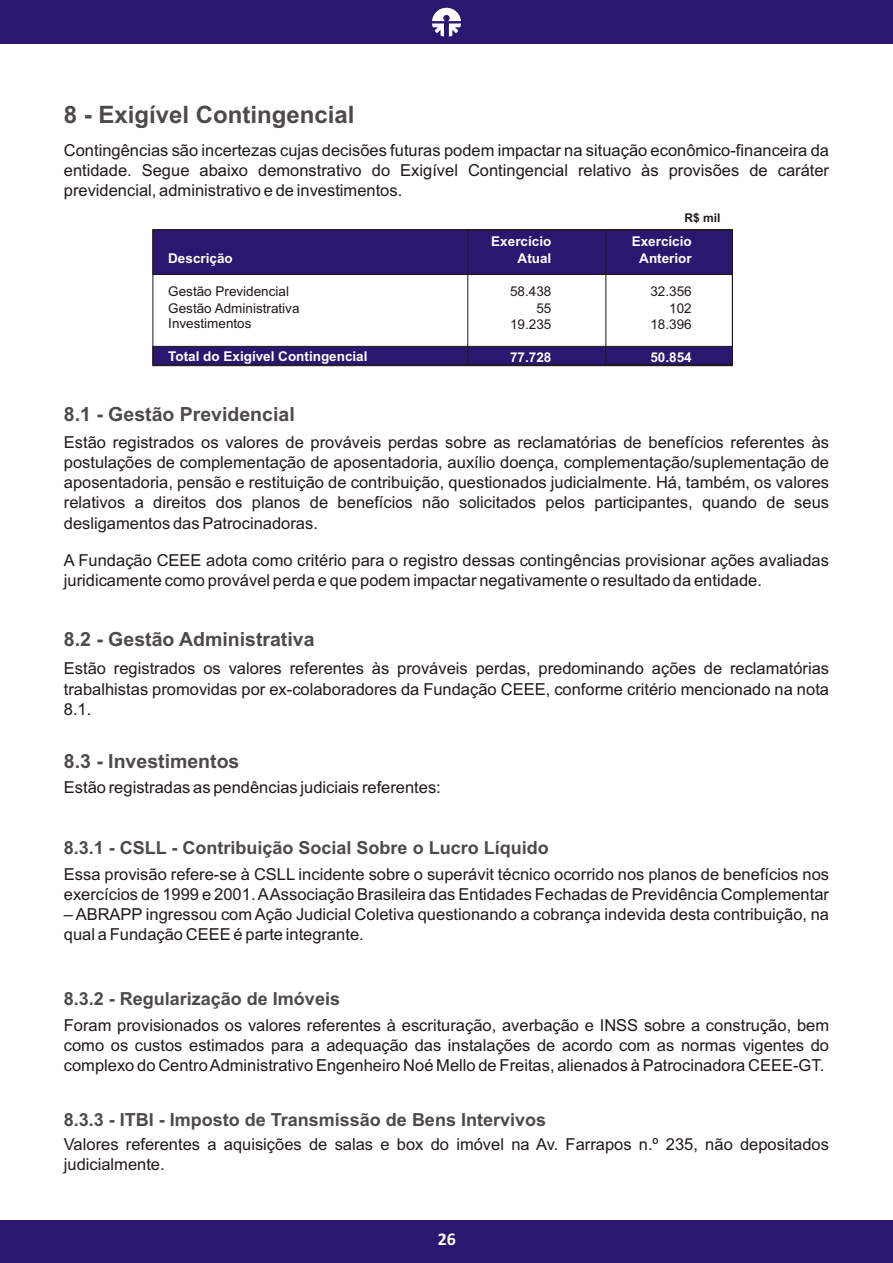
<style>
.page{position:relative;width:893px;height:1263px;background:#fff}
.page>*{position:absolute;margin:0;border:0;box-sizing:border-box;transform-origin:0 0}
.t1{font:700 24px "Arial";color:#4d4a47}
.t2{font:700 19.5px "Arial";color:#4d4a47}
.t3{font:700 18px "Arial";color:#4d4a47}
.t4{font:700 18px "Calibri";color:#fff}
.t5{font:16.5px/20.2px "Arial";color:#1f1a17;text-align:justify}
.t6{font:700 13.5px/16.6px "Arial";color:#fff;text-align:right}
.t7{font:13.5px/16.6px "Arial";color:#1f1a17;text-align:right}
.t8{font:700 12px "Arial";color:#1f1a17}
</style>
<div class="page">
<svg style="left:153px;top:346px;width:580px;height:20px;background:#281766"></svg>
<div style="left:0;top:0;width:893px;height:43px;background:#291770"></div>
<div style="left:0;top:1220px;width:893px;height:43px;background:#291770"></div>
<div style="left:153px;top:229px;width:580px;height:46px;background:#291770"></div>
<div style="left:468px;top:230px;width:265px;height:135px;border:1px solid #1f1a17"></div>
<div style="left:606px;top:230px;width:127px;height:135px;border:1px solid #1f1a17"></div>
<svg style="left:432px;top:8px;width:29px;height:29px"></svg>
<h1 class="t1" style="left:64px;top:106px;width:292px">8 - Exigível Contingencial</h1>
<p class="t5" style="left:64px;top:141px;width:767px">Contingências são incertezas cujas decisões futuras podem impactar na situação econômico-financeira da entidade. Segue abaixo demonstrativo do Exigível Contingencial relativo às provisões de caráter previdencial, administrativo e de investimentos.</p>
<p class="t6" style="left:168px;top:251px;width:66px">Descrição</p>
<p class="t7" style="left:168px;top:284px;width:133px;text-align:left">Gestão Previdencial<br>Gestão Administrativa</p>
<p class="t7" style="left:168px;top:316px;width:85px">Investimentos</p>
<p class="t6" style="left:168px;top:349px;width:201px">Total do Exigível Contingencial</p>
<p class="t6" style="left:491px;top:234px;width:62px">Exercício<br>Atual</p>
<p class="t7" style="left:510px;top:284px;width:43px">58.438<br>55<br>19.235</p>
<p class="t6" style="left:510px;top:350px;width:43px">77.728</p>
<p class="t8" style="left:684px;top:213px;width:38px">R$ mil</p>
<p class="t6" style="left:632px;top:234px;width:62px;text-align:center">Exercício<br>Anterior</p>
<p class="t7" style="left:650px;top:284px;width:43px">32.356<br>102<br>18.396</p>
<p class="t6" style="left:650px;top:350px;width:43px">50.854</p>
<p class="t2" style="left:64px;top:407px;width:232px">8.1 - Gestão Previdencial</p>
<p class="t5" style="left:64px;top:433px;width:767px">Estão registrados os valores de prováveis perdas sobre as reclamatórias de benefícios referentes às postulações de complementação de aposentadoria, auxílio doença, complementação/suplementação de aposentadoria, pensão e restituição de contribuição, questionados judicialmente. Há, também, os valores relativos a direitos dos planos de benefícios não solicitados pelos participantes, quando de seus desligamentos das Patrocinadoras.</p>
<p class="t5" style="left:64px;top:551px;width:767px">A Fundação CEEE adota como critério para o registro dessas contingências provisionar ações avaliadas juridicamente como provável perda e que podem impactar negativamente o resultado da entidade.</p>
<p class="t2" style="left:64px;top:631px;width:252px">8.2 - Gestão Administrativa</p>
<p class="t5" style="left:64px;top:660px;width:767px">Estão registrados os valores referentes às prováveis perdas, predominando ações de reclamatórias trabalhistas promovidas por ex-colaboradores da Fundação CEEE, conforme critério mencionado na nota 8.1.</p>
<p class="t2" style="left:64px;top:754px;width:177px">8.3 - Investimentos</p>
<p class="t5" style="left:64px;top:779px;width:378px">Estão registradas as pendências judiciais referentes:</p>
<p class="t3" style="left:64px;top:841px;width:486px">8.3.1 - CSLL - Contribuição Social Sobre o Lucro Líquido</p>
<p class="t5" style="left:64px;top:865px;width:767px">Essa provisão refere-se à CSLL incidente sobre o superávit técnico ocorrido nos planos de benefícios nos exercícios de 1999 e 2001. AAssociação Brasileira das Entidades Fechadas de Previdência Complementar</p>
<p class="t5" style="left:64px;top:906px;width:767px">– ABRAPP ingressou com Ação Judicial Coletiva questionando a cobrança indevida desta contribuição, na qual a Fundação CEEE é parte integrante.</p>
<p class="t3" style="left:64px;top:992px;width:278px">8.3.2 - Regularização de Imóveis</p>
<p class="t5" style="left:64px;top:1016px;width:767px">Foram provisionados os valores referentes à escrituração, averbação e INSS sobre a construção, bem como os custos estimados para a adequação das instalações de acordo com as normas vigentes do complexo do Centro Administrativo Engenheiro Noé Mello de Freitas, alienados à Patrocinadora CEEE-GT.</p>
<p class="t3" style="left:64px;top:1113px;width:484px">8.3.3 - ITBI - Imposto de Transmissão de Bens Intervivos</p>
<p class="t5" style="left:64px;top:1135px;width:767px">Valores referentes a aquisições de salas e box do imóvel na Av. Farrapos n.º 235, não depositados judicialmente.</p>
<p class="t4" style="left:438px;top:1231px;width:20px">26</p>
</div>
